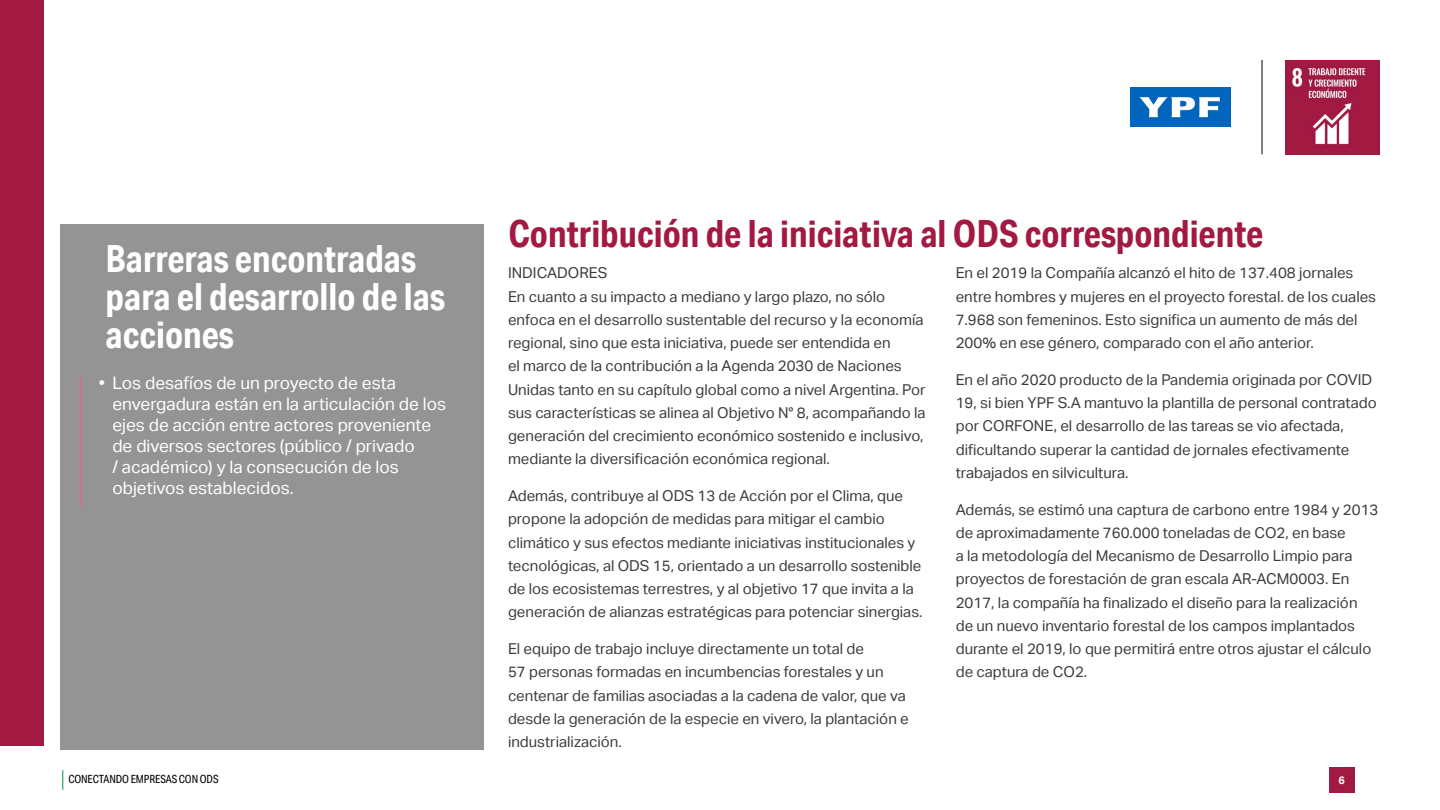
<style>
.page{position:relative;width:1440px;height:810px;background:#fff}
.page>*{position:absolute;margin:0;border:0;box-sizing:border-box;transform-origin:0 0}
.t1{font:700 37.5px/38.2px "Aktiv Grotesk Cd";color:#fff}
.t2{font:700 37.5px "Aktiv Grotesk Cd";color:#a21942}
.t3{font:17.25px/21px "Aktiv Grotesk";color:#fff}
.t4{font:15px/23.2px "Aktiv Grotesk";color:#3c3c3b}
.t5{font:11.25px "Aktiv Grotesk Cd";letter-spacing:-.01em;color:#000}
.t6{font:700 10.88px "Aktiv Grotesk";color:#fff}
</style>
<div class="page">
<svg style="left:62px;top:770px;width:1px;height:20px"></svg>
<div style="left:1329px;top:767px;width:25px;height:26px;background:#a21942"></div>
<img style="left:1285px;top:60px;width:95px;height:95px">
<hr style="left:1262px;top:60px;width:1px;height:94px;background:#000">
<img style="left:1131px;top:88px;width:100px;height:39px">
<div style="left:60px;top:225px;width:424px;height:525px;background:#949494"></div>
<div style="left:0;top:0;width:44px;height:746px;background:#a21942"></div>
<hr style="left:80px;top:377px;width:2px;height:131px;background:#c7758e">
<p class="t1" style="left:106px;top:239px;width:341px">Barreras encontradas para el desarrollo de las acciones</p>
<p class="t3" style="left:112px;top:373px;width:335px;text-indent:-14px">• Los desafíos de un proyecto de esta envergadura están en la articulación de los ejes de acción entre actores proveniente de diversos sectores (público / privado<br>/ académico) y la consecución de los objetivos establecidos.</p>
<p class="t2" style="left:509px;top:211px;width:756px">Contribución de la iniciativa al ODS correspondiente</p>
<p class="t4" style="left:508px;top:262px;width:101px">INDICADORES</p>
<p class="t4" style="left:508px;top:285px;width:419px">En cuanto a su impacto a mediano y largo plazo, no sólo enfoca en el desarrollo sustentable del recurso y la economía regional, sino que esta iniciativa, puede ser entendida en<br>el marco de la contribución a la Agenda 2030 de Naciones Unidas tanto en su capítulo global como a nivel Argentina. Por sus características se alinea al Objetivo N° 8, acompañando la generación del crecimiento económico sostenido e inclusivo, mediante la diversificación económica regional.</p>
<p class="t4" style="left:508px;top:484px;width:416px">Además, contribuye al ODS 13 de Acción por el Clima, que propone la adopción de medidas para mitigar el cambio climático y sus efectos mediante iniciativas institucionales y tecnológicas, al ODS 15, orientado a un desarrollo sostenible de los ecosistemas terrestres, y al objetivo 17 que invita a la generación de alianzas estratégicas para potenciar sinergias.</p>
<p class="t4" style="left:508px;top:637px;width:402px">El equipo de trabajo incluye directamente un total de<br>57 personas formadas en incumbencias forestales y un centenar de familias asociadas a la cadena de valor, que va desde la generación de la especie en vivero, la plantación e industrialización.</p>
<p class="t4" style="left:956px;top:262px;width:422px">En el 2019 la Compañía alcanzó el hito de 137.408 jornales entre hombres y mujeres en el proyecto forestal. de los cuales 7.968 son femeninos. Esto significa un aumento de más del 200% en ese género, comparado con el año anterior.</p>
<p class="t4" style="left:956px;top:368px;width:423px">En el año 2020 producto de la Pandemia originada por COVID 19, si bien YPF S.A mantuvo la plantilla de personal contratado por CORFONE, el desarrollo de las tareas se vio afectada, dificultando superar la cantidad de jornales efectivamente trabajados en silvicultura.</p>
<p class="t4" style="left:956px;top:498px;width:424px">Además, se estimó una captura de carbono entre 1984 y 2013 de aproximadamente 760.000 toneladas de CO2, en base<br>a la metodología del Mecanismo de Desarrollo Limpio para proyectos de forestación de gran escala AR-ACM0003. En 2017, la compañía ha finalizado el diseño para la realización de un nuevo inventario forestal de los campos implantados durante el 2019, lo que permitirá entre otros ajustar el cálculo de captura de CO2.</p>
<p class="t5" style="left:68px;top:773px;width:152px">CONECTANDO EMPRESAS CON ODS</p>
<p class="t6" style="left:1338px;top:774px;width:8px">6</p>
</div>
